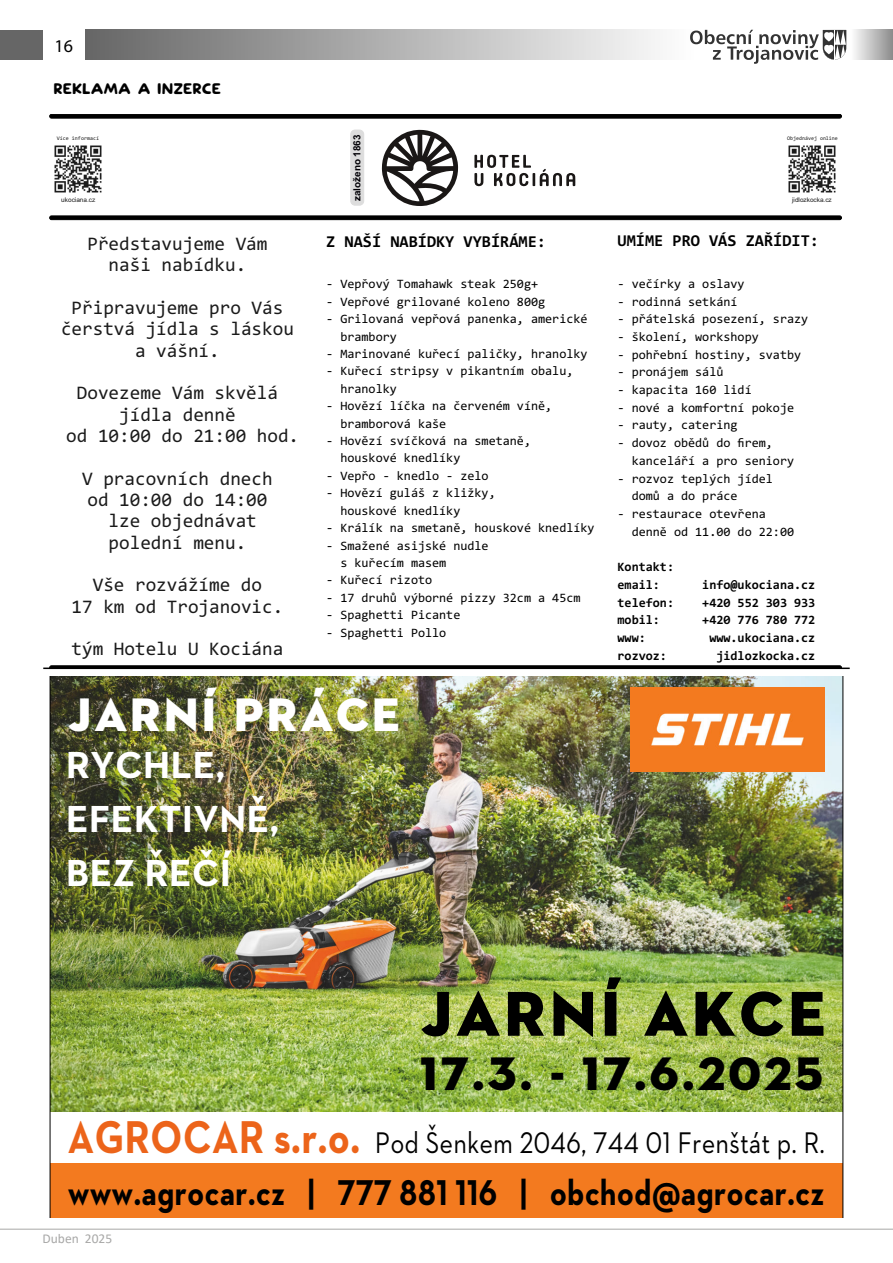
<style>
.page{position:relative;width:893px;height:1263px;background:#fff}
.page>*{position:absolute;margin:0;border:0;box-sizing:border-box;transform-origin:0 0}
.t1{font:64.5px "STIHL Contraface Display Titling";color:#000}
.t2{font:47.85px "STIHL Contraface Display Titling";color:#000}
.t3{font:47.85px "STIHL Contraface Display Titling";color:#fff}
.t4{font:700 38.25px/53.7px "STIHL Contraface Text";color:#fff}
.t5{font:700 36.45px "STIHL Contraface Text";color:#000;scale:.86 1}
.t6{font:30.45px "STIHL Contraface Text";color:#000;scale:.86 1}
.t7{font:19.5px "UAX font 2017 final";color:#000}
.t8{font:19.2px/21.3px "Consolas";color:rgb(0 0 0/.9);text-align:center}
.t9{font:18px "Myriad Pro";color:#000}
.t10{font:700 16.65px "Consolas";color:#000}
.t11{font:13.5px "Calibri";color:#a8a8a7}
.t12{font:12.9px/17.4px "Consolas";color:#000}
.t13{font:700 12.9px/17.7px "Consolas";color:#000}
.t14{font:700 9.9px "Arial";color:#010005}
.t15{font:6.45px "Arial";color:rgb(0 0 0/.9)}
.t16{font:5.4px "Consolas";color:rgb(0 0 0/.9)}
.s1{font-weight:700;font-size:46.8px;color:#ec641a}
</style>
<div class="page">
<div style="left:0;top:30px;width:43px;height:30px;background:#666"></div>
<div style="left:85px;top:30px;width:608px;height:30px;background:linear-gradient(to right,#666,#fefefe)"></div>
<div style="left:850px;top:30px;width:43px;height:30px;background:linear-gradient(to right,#fff,#8c8c8c)"></div>
<svg style="left:690px;top:30px;width:156px;height:34px"></svg>
<hr style="left:0;top:1229px;width:893px;height:1px;background:#a8a8a7">
<div style="left:351px;top:130px;width:13px;height:75px;background:#ddd;border-radius:4px"></div>
<div style="left:350px;top:130px;width:14px;height:75px;border:1px solid #ddd;border-radius:4px"></div>
<svg style="left:382px;top:129px;width:77px;height:77px"></svg>
<svg style="left:474px;top:154px;width:102px;height:33px"></svg>
<img style="left:788px;top:145px;width:48px;height:48px">
<img style="left:54px;top:145px;width:48px;height:48px">
<hr style="left:50px;top:216px;width:791px;height:4px;background:#000;border-radius:2px">
<div style="left:49px;top:215px;width:793px;height:5px;border:1px solid #000;border-radius:2px"></div>
<div style="left:49px;top:115px;width:793px;height:4px;border:1px solid #000;border-radius:2px"></div>
<svg style="left:49px;top:665px;width:793px;height:2px;background:#1c1c1c"></svg>
<img style="left:50px;top:677px;width:793px;height:540px">
<hr style="left:43px;top:667px;width:807px;height:2px;background:#000">
<h3 class="t9" style="left:55px;top:35px;width:20px">16</h3>
<h3 class="t7" style="left:54px;top:77px;width:169px">Reklama a inzerce</h3>
<p class="t16" style="left:57px;top:134px;width:44px">Více informací</p>
<p class="t15" style="left:61px;top:195px;width:36px">ukociana.cz</p>
<h3 class="t8" style="left:87px;top:232px;width:181px">Představujeme Vám naši nabídku.</h3>
<h3 class="t8" style="left:61px;top:296px;width:234px">Připravujeme pro Vás čerstvá jídla s láskou a vášní.</h3>
<h3 class="t8" style="left:66px;top:382px;width:234px">Dovezeme Vám skvělá jídla denně<br>od 10:00 do 21:00 hod.</h3>
<h3 class="t8" style="left:82px;top:467px;width:192px">V pracovních dnech od 10:00 do 14:00 lze objednávat polední menu.</h3>
<h3 class="t8" style="left:72px;top:574px;width:213px">Vše rozvážíme do<br>17 km od Trojanovic.</h3>
<h3 class="t8" style="left:72px;top:638px;width:213px">tým Hotelu U Kociána</h3>
<p class="t14" style="left:350px;top:201px;width:68px;rotate:-90deg">založeno 1863</p>
<p class="t10" style="left:326px;top:231px;width:221px">Z NAŠÍ NABÍDKY VYBÍRÁME:</p>
<p class="t12" style="left:326px;top:275px;width:213px">- Vepřový Tomahawk steak 250g+</p>
<p class="t12" style="left:326px;top:292px;width:220px">- Vepřové grilované koleno 800g</p>
<p class="t12" style="left:340px;top:310px;width:249px;text-indent:-14px">- Grilovaná vepřová panenka, americké brambory</p>
<p class="t12" style="left:326px;top:345px;width:263px">- Marinované kuřecí paličky, hranolky</p>
<p class="t12" style="left:340px;top:362px;width:235px;text-indent:-14px">- Kuřecí stripsy v pikantním obalu, hranolky</p>
<p class="t12" style="left:340px;top:397px;width:213px;text-indent:-14px">- Hovězí líčka na červeném víně, bramborová kaše</p>
<p class="t12" style="left:340px;top:432px;width:192px;text-indent:-14px">- Hovězí svíčková na smetaně, houskové knedlíky</p>
<p class="t12" style="left:326px;top:467px;width:164px">- Vepřo - knedlo - zelo</p>
<p class="t12" style="left:340px;top:484px;width:157px;text-indent:-14px">- Hovězí guláš z kližky, houskové knedlíky</p>
<p class="t12" style="left:326px;top:519px;width:270px">- Králík na smetaně, houskové knedlíky</p>
<p class="t12" style="left:340px;top:536px;width:150px;text-indent:-14px">- Smažené asijské nudle s kuřecím masem</p>
<p class="t12" style="left:326px;top:571px;width:107px">- Kuřecí rizoto</p>
<p class="t12" style="left:326px;top:588px;width:256px">- 17 druhů výborné pizzy 32cm a 45cm</p>
<p class="t12" style="left:326px;top:606px;width:136px">- Spaghetti Picante</p>
<p class="t12" style="left:326px;top:623px;width:122px">- Spaghetti Pollo</p>
<h2 class="t3" style="left:67px;top:683px;width:336px">JARNÍ PRÁCE</h2>
<h3 class="t4" style="left:66px;top:742px;width:215px">RYCHLE,<br>EFEKTIVNĚ,<br>BEZ ŘEČÍ</h3>
<p class="t16" style="left:787px;top:134px;width:52px">Objednávej online</p>
<p class="t15" style="left:792px;top:195px;width:41px">jidlozkocka.cz</p>
<p class="t10" style="left:617px;top:230px;width:203px">UMÍME PRO VÁS ZAŘÍDIT:</p>
<p class="t12" style="left:617px;top:274px;width:129px">- večírky a oslavy</p>
<p class="t12" style="left:617px;top:292px;width:122px">- rodinná setkání</p>
<p class="t12" style="left:617px;top:310px;width:192px">- přátelská posezení, srazy</p>
<p class="t12" style="left:617px;top:328px;width:143px">- školení, workshopy</p>
<p class="t12" style="left:617px;top:345px;width:185px">- pohřební hostiny, svatby</p>
<p class="t12" style="left:617px;top:363px;width:107px">- pronájem sálů</p>
<p class="t12" style="left:617px;top:381px;width:136px">- kapacita 160 lidí</p>
<p class="t12" style="left:617px;top:398px;width:178px">- nové a komfortní pokoje</p>
<p class="t12" style="left:617px;top:416px;width:122px">- rauty, catering</p>
<p class="t12" style="left:632px;top:434px;width:164px;text-indent:-14px">- dovoz obědů do firem, kanceláří a pro seniory</p>
<p class="t12" style="left:632px;top:469px;width:143px;text-indent:-14px">- rozvoz teplých jídel domů a do práce</p>
<p class="t12" style="left:632px;top:505px;width:164px;text-indent:-14px">- restaurace otevřena denně od 11.00 do 22:00</p>
<p class="t13" style="left:617px;top:558px;width:58px">Kontakt: email:</p>
<p class="t13" style="left:702px;top:576px;width:115px">info@ukociana.cz</p>
<p class="t13" style="left:617px;top:593px;width:58px">telefon:</p>
<p class="t13" style="left:702px;top:593px;width:115px">+420 552 303 933</p>
<p class="t13" style="left:617px;top:611px;width:44px">mobil:</p>
<p class="t13" style="left:702px;top:611px;width:115px">+420 776 780 772</p>
<p class="t13" style="left:617px;top:629px;width:30px">www:</p>
<p class="t13" style="left:709px;top:629px;width:107px">www.ukociana.cz</p>
<p class="t13" style="left:617px;top:646px;width:51px">rozvoz:</p>
<p class="t13" style="left:716px;top:646px;width:100px">jidlozkocka.cz</p>
<h1 class="t1" style="left:419px;top:971px;width:410px">JARNÍ AKCE</h1>
<h2 class="t2" style="left:419px;top:1042px;width:407px">17.3. - 17.6.2025</h2>
<h3 class="t6" style="left:68px;top:1122px;width:882px"><span class="s1">AGROCAR s.r.o.</span> Pod Šenkem 2046, 744 01 Frenštát p. R.</h3>
<h3 class="t5" style="left:68px;top:1169px;width:881px">www.agrocar.cz | 777 881 116 | obchod@agrocar.cz</h3>
<p class="t11" style="left:43px;top:1229px;width:71px">Duben 2025</p>
</div>
